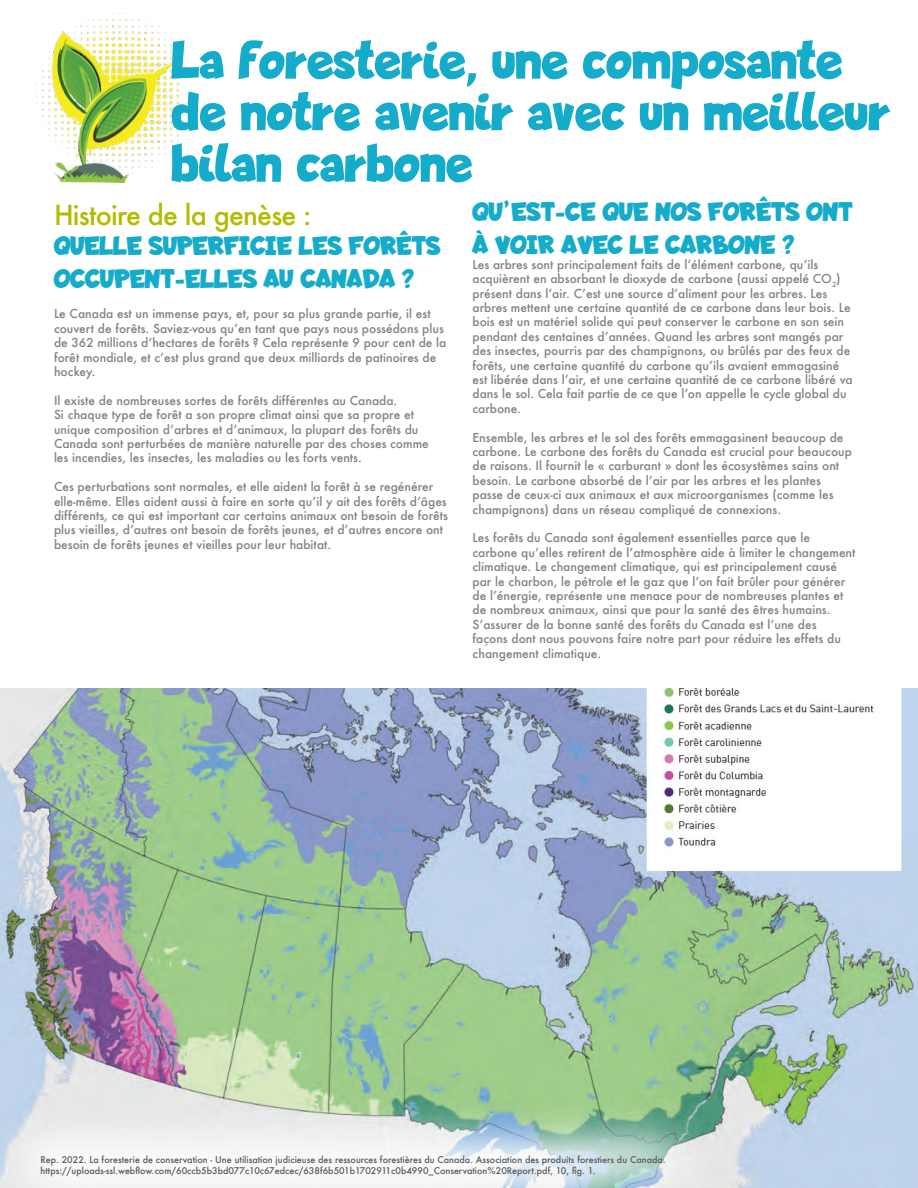
<style>
.page{position:relative;width:918px;height:1188px;background:#fff}
.page>*{position:absolute;margin:0;border:0;box-sizing:border-box;transform-origin:0 0}
.t1{font:700 54.45px/51.6px "Lapsus Pro";letter-spacing:.02em;color:#15abca}
.t2{font:700 27px/33px "Lapsus Pro";letter-spacing:.01em;color:#15abca}
.t3{font:500 27px "Futura";letter-spacing:-.03em;color:#b3bc00}
.t4{font:500 12px/14.4px "Futura";color:#808285}
.t5{font:500 9px/10.8px "Futura";color:#58595b}
</style>
<div class="page">
<img style="left:1px;top:688px;width:917px;height:500px">
<img style="left:42px;top:19px;width:137px;height:163px">
<svg style="left:0;top:1099px;width:720px;height:89px"></svg>
<h1 class="t1" style="left:172px;top:34px;width:719px">La foresterie, une composante de notre avenir avec un meilleur bilan carbone</h1>
<h2 class="t2" style="left:472px;top:196px;width:382px">QU’EST-CE QUE NOS FORÊTS ONT<br>À VOIR AVEC LE CARBONE ?</h2>
<p class="t4" style="left:472px;top:257px;width:382px">Les arbres sont principalement faits de l’élément carbone, qu’ils acquièrent en absorbant le dioxyde de carbone (aussi appelé CO<sub>2</sub>) présent dans l’air. C’est une source d’aliment pour les arbres. Les arbres mettent une certaine quantité de ce carbone dans leur bois. Le bois est un matériel solide qui peut conserver le carbone en son sein pendant des centaines d’années. Quand les arbres sont mangés par des insectes, pourris par des champignons, ou brûlés par des feux de forêts, une certaine quantité du carbone qu’ils avaient emmagasiné est libérée dans l’air, et une certaine quantité de ce carbone libéré va dans le sol. Cela fait partie de ce que l’on appelle le cycle global du carbone.</p>
<p class="t4" style="left:472px;top:430px;width:381px">Ensemble, les arbres et le sol des forêts emmagasinent beaucoup de carbone. Le carbone des forêts du Canada est crucial pour beaucoup de raisons. Il fournit le « carburant » dont les écosystèmes sains ont besoin. Le carbone absorbé de l’air par les arbres et les plantes passe de ceux-ci aux animaux et aux microorganismes (comme les champignons) dans un réseau compliqué de connexions.</p>
<p class="t4" style="left:472px;top:531px;width:385px">Les forêts du Canada sont également essentielles parce que le carbone qu’elles retirent de l’atmosphère aide à limiter le changement climatique. Le changement climatique, qui est principalement causé par le charbon, le pétrole et le gaz que l’on fait brûler pour générer de l’énergie, représente une menace pour de nombreuses plantes et de nombreux animaux, ainsi que pour la santé des êtres humains.<br>S’assurer de la bonne santé des forêts du Canada est l’une des<br>façons dont nous pouvons faire notre part pour réduire les effets du changement climatique.</p>
<h2 class="t3" style="left:54px;top:196px;width:259px">Histoire de la genèse :</h2>
<h2 class="t2" style="left:54px;top:229px;width:387px">QUELLE SUPERFICIE LES FORÊTS<br>OCCUPENT-ELLES AU CANADA ?</h2>
<p class="t4" style="left:54px;top:307px;width:394px">Le Canada est un immense pays, et, pour sa plus grande partie, il est couvert de forêts. Saviez-vous qu’en tant que pays nous possédons plus de 362 millions d’hectares de forêts ? Cela représente 9 pour cent de la forêt mondiale, et c’est plus grand que deux milliards de patinoires de hockey.</p>
<p class="t4" style="left:54px;top:393px;width:376px">Il existe de nombreuses sortes de forêts différentes au Canada.<br>Si chaque type de forêt a son propre climat ainsi que sa propre et unique composition d’arbres et d’animaux, la plupart des forêts du Canada sont perturbées de manière naturelle par des choses comme les incendies, les insectes, les maladies ou les forts vents.</p>
<p class="t4" style="left:54px;top:479px;width:396px">Ces perturbations sont normales, et elle aident la forêt à se regénérer elle-même. Elles aident aussi à faire en sorte qu’il y ait des forêts d’âges différents, ce qui est important car certains animaux ont besoin de forêts plus vieilles, d’autres ont besoin de forêts jeunes, et d’autres encore ont besoin de forêts jeunes et vieilles pour leur habitat.</p>
<p class="t5" style="left:40px;top:1154px;width:627px">Rep. 2022. La foresterie de conservation - Une utilisation judicieuse des ressources forestières du Canada. Association des produits forestiers du Canada. https://uploads-ssl.webflow.com/60ccb5b3bd077c10c67edcec/638f6b501b1702911c0b4990_Conservation%20Report.pdf, 10, fig. 1.</p>
</div>
